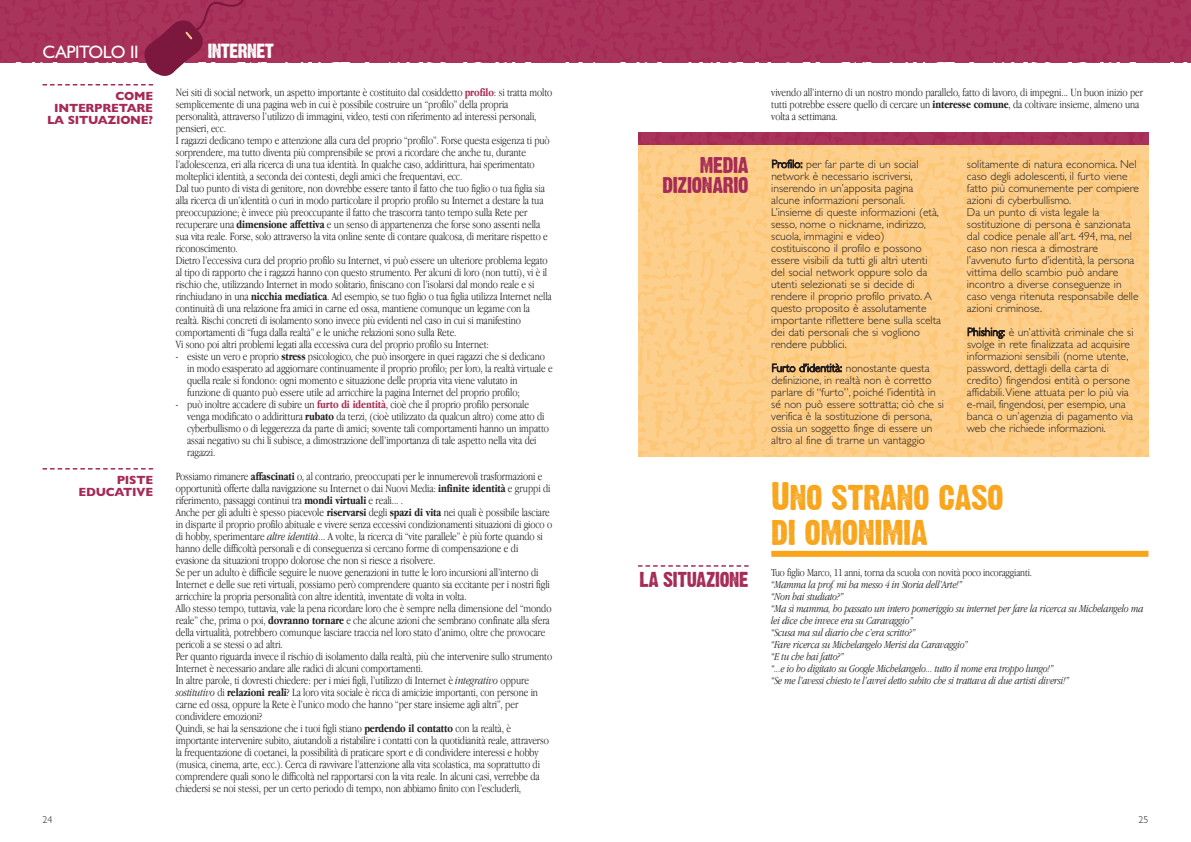
<style>
.page{position:relative;width:1191px;height:842px;background:#fff}
.page>*{position:absolute;margin:0;border:0;box-sizing:border-box;transform-origin:0 0}
.t1{font:35px/35px "Dirty Headline";letter-spacing:-.015em;color:#f9a51b}
.t2{font:20px/20px "Dirty Headline";letter-spacing:-.015em;color:#a52a56;text-align:right}
.t3{font:19px "Dirty Headline";letter-spacing:-.015em;color:#a52a56}
.t4{font:18px "Gill Sans";letter-spacing:-.03em;color:#fff}
.t5{font:18px "Dirty Headline";letter-spacing:-.03em;color:#fff}
.t6{font:700 12px/12px "Gill Sans";letter-spacing:-.02em;color:#a52a56;text-align:right}
.t7{font:300 11.5px/12px "Apple Garamond";letter-spacing:-.01em;color:#231f20}
.t8{font:300 11.5px/12px "Gill Sans";color:#231f20}
.t9{font:italic 300 11px/12px "Apple Garamond";letter-spacing:-.01em;color:#231f20}
.t10{font:300 11px "Apple Garamond";letter-spacing:-.01em;color:#231f20}
.t11{font:300 10px "Gill Sans";color:#231f20}
.s1{font-weight:700;color:#a52a56}
.s2{font-weight:700}
.s3{font-style:italic}
</style>
<div class="page">
<img style="left:638px;top:144px;width:510px;height:312px">
<svg style="left:638px;top:565px;width:110px;height:2px"></svg>
<svg style="left:43px;top:468px;width:110px;height:2px"></svg>
<img style="left:0;top:1px;width:595px;height:61px">
<div style="left:595px;top:1px;width:595px;height:61px;background:#a8345b"></div>
<svg style="left:143px;top:1px;width:121px;height:75px;background:#a9486a"></svg>
<div style="left:771px;top:551px;width:377px;height:6px;background:#f9a51b"></div>
<img style="left:638px;top:132px;width:510px;height:12px">
<svg style="left:43px;top:84px;width:110px;height:2px"></svg>
<h3 class="t4" style="left:43px;top:41px;width:98px">CAPITOLO II</h3>
<h3 class="t5" style="left:208px;top:42px;width:68px">INTERNET</h3>
<p class="t6" style="left:47px;top:90px;width:108px">COME<br>INTERPRETARE<br>LA SITUAZIONE?</p>
<p class="t6" style="left:79px;top:474px;width:76px">PISTE<br>EDUCATIVE</p>
<p class="t7" style="left:176px;top:86px;width:378px">Nei siti di social network, un aspetto importante è costituito dal cosiddetto <span class="s1">profilo</span>: si tratta molto semplicemente di una pagina web in cui è possibile costruire un “profilo” della propria personalità, attraverso l’utilizzo di immagini, video, testi con riferimento ad interessi personali, pensieri, ecc.<br>I ragazzi dedicano tempo e attenzione alla cura del proprio “profilo”. Forse questa esigenza ti può sorprendere, ma tutto diventa più comprensibile se provi a ricordare che anche tu, durante l’adolescenza, eri alla ricerca di una tua identità. In qualche caso, addirittura, hai sperimentato molteplici identità, a seconda dei contesti, degli amici che frequentavi, ecc.<br>Dal tuo punto di vista di genitore, non dovrebbe essere tanto il fatto che tuo figlio o tua figlia sia alla ricerca di un’identità o curi in modo particolare il proprio profilo su Internet a destare la tua preoccupazione; è invece più preoccupante il fatto che trascorra tanto tempo sulla Rete per recuperare una <span class="s2">dimensione affettiva</span> e un senso di appartenenza che forse sono assenti nella sua vita reale. Forse, solo attraverso la vita online sente di contare qualcosa, di meritare rispetto e riconoscimento.<br>Dietro l’eccessiva cura del proprio profilo su Internet, vi può essere un ulteriore problema legato al tipo di rapporto che i ragazzi hanno con questo strumento. Per alcuni di loro (non tutti), vi è il rischio che, utilizzando Internet in modo solitario, finiscano con l’isolarsi dal mondo reale e si rinchiudano in una <span class="s2">nicchia mediatica</span>. Ad esempio, se tuo figlio o tua figlia utilizza Internet nella continuità di una relazione fra amici in carne ed ossa, mantiene comunque un legame con la realtà. Rischi concreti di isolamento sono invece più evidenti nel caso in cui si manifestino comportamenti di “fuga dalla realtà” e le uniche relazioni sono sulla Rete.<br>Vi sono poi altri problemi legati alla eccessiva cura del proprio profilo su Internet:</p>
<p class="t7" style="left:187px;top:350px;width:367px;text-indent:-11px">- esiste un vero e proprio <span class="s2">stress</span> psicologico, che può insorgere in quei ragazzi che si dedicano in modo esasperato ad aggiornare continuamente il proprio profilo; per loro, la realtà virtuale e quella reale si fondono: ogni momento e situazione delle propria vita viene valutato in funzione di quanto può essere utile ad arricchire la pagina Internet del proprio profilo;</p>
<p class="t7" style="left:187px;top:398px;width:363px;text-indent:-11px">- può inoltre accadere di subire un <span class="s1">furto di identità</span>, cioè che il proprio profilo personale venga modificato o addirittura <span class="s2">rubato</span> da terzi, (cioè utilizzato da qualcun altro) come atto di cyberbullismo o di leggerezza da parte di amici; sovente tali comportamenti hanno un impatto assai negativo su chi li subisce, a dimostrazione dell’importanza di tale aspetto nella vita dei ragazzi.</p>
<p class="t7" style="left:176px;top:470px;width:378px">Possiamo rimanere <span class="s2">affascinati</span> o, al contrario, preoccupati per le innumerevoli trasformazioni e opportunità offerte dalla navigazione su Internet o dai Nuovi Media: <span class="s2">infinite identità</span> e gruppi di riferimento, passaggi continui tra <span class="s2">mondi virtuali</span> e reali... .<br>Anche per gli adulti è spesso piacevole <span class="s2">riservarsi</span> degli <span class="s2">spazi di vita</span> nei quali è possibile lasciare in disparte il proprio profilo abituale e vivere senza eccessivi condizionamenti situazioni di gioco o di hobby, sperimentare <span class="s3">altre identità</span>... A volte, la ricerca di “vite parallele” è più forte quando si hanno delle difficoltà personali e di conseguenza si cercano forme di compensazione e di evasione da situazioni troppo dolorose che non si riesce a risolvere.<br>Se per un adulto è difficile seguire le nuove generazioni in tutte le loro incursioni all’interno di Internet e delle sue reti virtuali, possiamo però comprendere quanto sia eccitante per i nostri figli arricchire la propria personalità con altre identità, inventate di volta in volta.<br>Allo stesso tempo, tuttavia, vale la pena ricordare loro che è sempre nella dimensione del “mondo reale” che, prima o poi, <span class="s2">dovranno tornare</span> e che alcune azioni che sembrano confinate alla sfera della virtualità, potrebbero comunque lasciare traccia nel loro stato d’animo, oltre che provocare pericoli a se stessi o ad altri.<br>Per quanto riguarda invece il rischio di isolamento dalla realtà, più che intervenire sullo strumento Internet è necessario andare alle radici di alcuni comportamenti.<br>In altre parole, ti dovresti chiedere: per i miei figli, l’utilizzo di Internet è <span class="s3">integrativo</span> oppure <span class="s3">sostitutivo</span> di <span class="s2">relazioni reali</span>? La loro vita sociale è ricca di amicizie importanti, con persone in carne ed ossa, oppure la Rete è l’unico modo che hanno “per stare insieme agli altri”, per condividere emozioni?<br>Quindi, se hai la sensazione che i tuoi figli stiano <span class="s2">perdendo il contatto</span> con la realtà, è importante intervenire subito, aiutandoli a ristabilire i contatti con la quotidianità reale, attraverso la frequentazione di coetanei, la possibilità di praticare sport e di condividere interessi e hobby (musica, cinema, arte, ecc.). Cerca di ravvivare l’attenzione alla vita scolastica, ma soprattutto di comprendere quali sono le difficoltà nel rapportarsi con la vita reale. In alcuni casi, verrebbe da chiedersi se noi stessi, per un certo periodo di tempo, non abbiamo finito con l’escluderli,</p>
<h2 class="t2" style="left:662px;top:156px;width:88px">MEDIA<br>DIZIONARIO</h2>
<h3 class="t3" style="left:639px;top:570px;width:110px">LA SITUAZIONE</h3>
<p class="t7" style="left:771px;top:86px;width:373px">vivendo all’interno di un nostro mondo parallelo, fatto di lavoro, di impegni... Un buon inizio per tutti potrebbe essere quello di cercare un <span class="s2">interesse comune</span>, da coltivare insieme, almeno una volta a settimana.</p>
<p class="t8" style="left:771px;top:158px;width:171px">Profilo: per far parte di un social network è necessario iscriversi, inserendo in un’apposita pagina alcune informazioni personali.<br>L’insieme di queste informazioni (età, sesso, nome o nickname, indirizzo, scuola, immagini e video) costituiscono il profilo e possono essere visibili da tutti gli altri utenti del social network oppure solo da utenti selezionati se si decide di rendere il proprio profilo privato. A questo proposito è assolutamente importante riflettere bene sulla scelta dei dati personali che si vogliono rendere pubblici.</p>
<p class="t8" style="left:771px;top:362px;width:174px">Furto d’identità: nonostante questa definizione, in realtà non è corretto parlare di “furto”, poiché l’identità in sé non può essere sottratta; ciò che si verifica è la sostituzione di persona, ossia un soggetto finge di essere un altro al fine di trarne un vantaggio</p>
<p class="t8" style="left:967px;top:158px;width:174px">solitamente di natura economica. Nel caso degli adolescenti, il furto viene fatto più comunemente per compiere azioni di cyberbullismo.<br>Da un punto di vista legale la sostituzione di persona è sanzionata dal codice penale all’art. 494, ma, nel caso non riesca a dimostrare l’avvenuto furto d’identità, la persona vittima dello scambio può andare incontro a diverse conseguenze in caso venga ritenuta responsabile delle azioni criminose.</p>
<p class="t8" style="left:967px;top:326px;width:168px">Phishing: è un’attività criminale che si svolge in rete finalizzata ad acquisire informazioni sensibili (nome utente, password, dettagli della carta di credito) fingendosi entità o persone affidabili.Viene attuata per lo più via e-mail, fingendosi, per esempio, una banca o un’agenzia di pagamento via web che richiede informazioni.</p>
<h1 class="t1" style="left:771px;top:480px;width:234px">Uno strano caso di omonimia</h1>
<p class="t10" style="left:771px;top:566px;width:262px">Tuo figlio Marco, 11 anni, torna da scuola con novità poco incoraggianti.</p>
<p class="t9" style="left:771px;top:578px;width:374px">“Mamma la prof. mi ha messo 4 in Storia dell’Arte!”<br>“Non hai studiato?”<br>“Ma sì mamma, ho passato un intero pomeriggio su internet per fare la ricerca su Michelangelo ma lei dice che invece era su Caravaggio”<br>“Scusa ma sul diario che c’era scritto?”<br>“Fare ricerca su Michelangelo Merisi da Caravaggio”<br>“E tu che hai fatto?”<br>“...e io ho digitato su Google Michelangelo... tutto il nome era troppo lungo!”<br>“Se me l’avessi chiesto te l’avrei detto subito che si trattava di due artisti diversi!”</p>
<p class="t11" style="left:43px;top:814px;width:11px">24</p>
<p class="t11" style="left:1138px;top:814px;width:11px">25</p>
</div>
